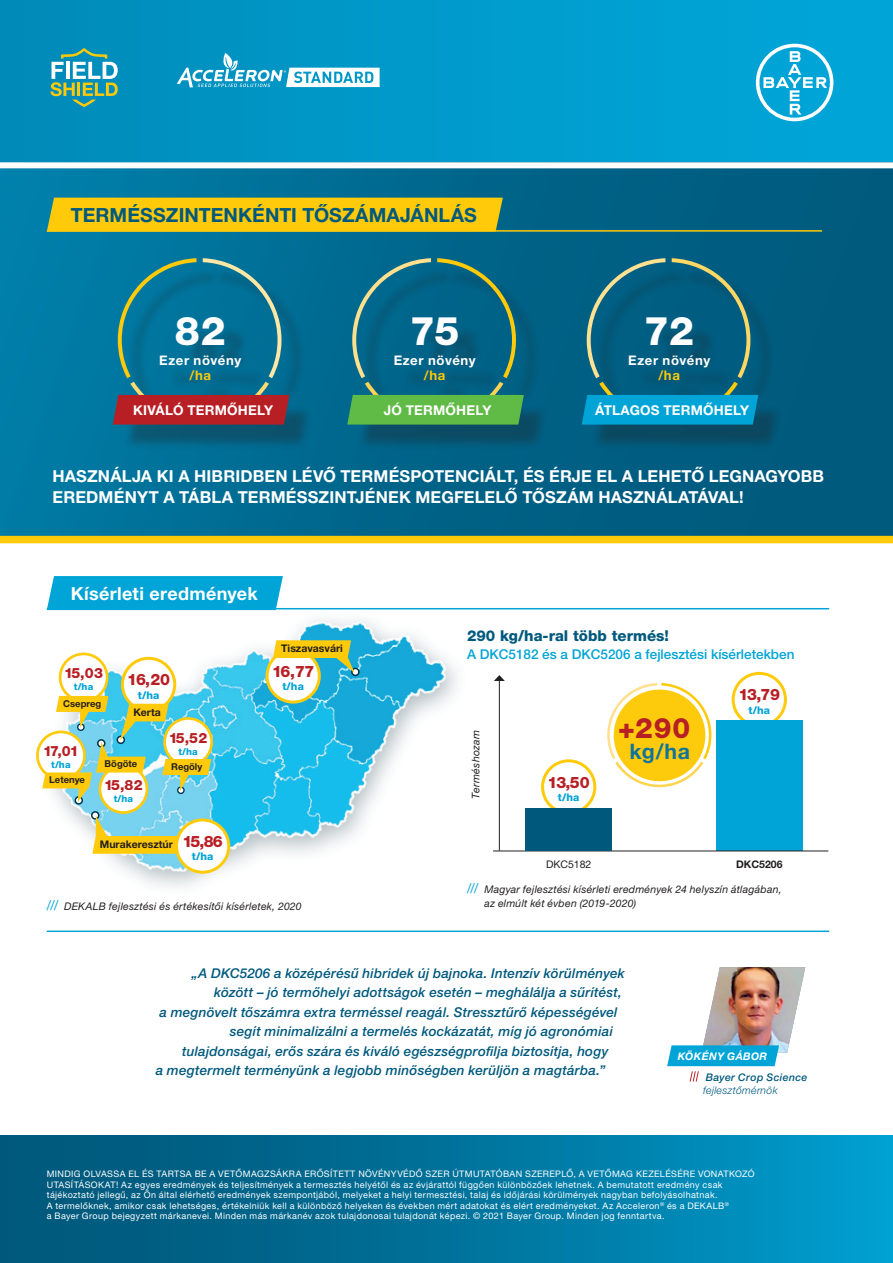
<style>
.page{position:relative;width:893px;height:1263px;background:#fff}
.page>*{position:absolute;margin:0;border:0;box-sizing:border-box;transform-origin:0 0}
.t1{font:800 39.6px "Helvetica Neue LT Pro";color:#fff}
.t2{font:800 28.2px "Helvetica Neue LT Pro";color:#b81f24}
.t3{font:700 21.3px "Helvetica Neue LT Pro";color:#107399}
.t4{font:700 19.5px "Helvetica Neue LT Pro";letter-spacing:.005em;color:#00597d}
.t5{font:700 18px "Helvetica Neue LT Pro";letter-spacing:.015em;color:#fff}
.t6{font:700 16.5px/21px "Helvetica Neue LT Pro";letter-spacing:.01em;color:#fff}
.t7{font:800 15.75px "Helvetica Neue LT Pro";letter-spacing:-.055em;color:#b81f24}
.t8{font:800 15px "Helvetica Neue LT Pro";color:#00597d}
.t9{font:800 14.1px "Helvetica Neue LT Pro";letter-spacing:-.1em;color:#b81f24}
.t10{font:italic 500 13.5px "Helvetica Neue LT Pro";letter-spacing:.015em;color:#00597d}
.t11{font:500 13.5px "Helvetica Neue LT Pro";color:#00a4d6}
.t12{font:700 13.5px "Helvetica Neue LT Pro";letter-spacing:.015em;color:#fff}
.t13{font:700 13.2px "Helvetica Neue LT Pro";letter-spacing:.045em;color:#fff}
.t14{font:700 13.2px "Helvetica Neue LT Pro";color:#feca0a}
.t15{font:italic 10.5px/13.5px "Helvetica Neue LT Pro";letter-spacing:.02em;color:#231f20}
.t16{font:700 10.5px "Helvetica Neue LT Pro";color:#231f20}
.t17{font:800 10.5px "Helvetica Neue LT Pro";letter-spacing:.01em;color:#00a4d6}
.t18{font:italic 500 10.5px "Helvetica Neue LT Pro";letter-spacing:.035em;color:#00597d}
.t19{font:italic 300 10.5px "Helvetica Neue LT Pro";letter-spacing:.03em;color:#00597d}
.t20{font:italic 700 10.5px "Helvetica Neue LT Pro";letter-spacing:.035em;color:#fff}
.t21{font:10.5px "Helvetica Neue LT Pro";color:#231f20}
.t22{font:700 9.45px "Helvetica Neue LT Pro";color:#231f20}
.t23{font:800 9.45px "Helvetica Neue LT Pro";letter-spacing:.01em;color:#00a4d6}
.t24{font:9px/10.5px "Helvetica Neue LT Pro";letter-spacing:.04em;color:#fff}
.s1{font-style:normal;font-size:13.5px;color:#00a4d6}
</style>
<div class="page">
<div style="left:0;top:155px;width:893px;height:382px;background:linear-gradient(to right,#027aa2,#005576)"></div>
<div style="left:32px;top:608px;width:437px;height:290px;background:#788c95;opacity:.65"></div>
<img style="left:32px;top:613px;width:434px;height:275px">
<div style="left:0;top:1135px;width:893px;height:128px;background:linear-gradient(to right,#005172,#009acb)"></div>
<div style="left:0;top:0;width:893px;height:162px;background:linear-gradient(to right,#008cba,#00a8da)"></div>
<div style="left:0;top:536px;width:893px;height:7px;background:#feca0a"></div>
<div style="left:47px;top:198px;width:456px;height:32px;background:#feca0a"></div>
<svg style="left:756px;top:44px;width:77px;height:77px"></svg>
<svg style="left:177px;top:53px;width:203px;height:34px"></svg>
<svg style="left:51px;top:48px;width:67px;height:59px;background:#4fa7a7"></svg>
<div style="left:0;top:162px;width:893px;height:6px;background:#fff"></div>
<div style="left:122px;top:267px;width:192px;height:183px;background:#231f20;opacity:.33"></div>
<svg style="left:112px;top:258px;width:178px;height:167px;background:#2c6780"></svg>
<div style="left:357px;top:267px;width:192px;height:183px;background:#231f20;opacity:.33"></div>
<svg style="left:346px;top:258px;width:179px;height:167px;background:#1c7678"></svg>
<div style="left:591px;top:267px;width:192px;height:183px;background:#231f20;opacity:.33"></div>
<svg style="left:581px;top:258px;width:178px;height:167px;background:#0c6d8d"></svg>
<hr style="left:47px;top:230px;width:775px;height:2px;background:#feca0a">
<hr style="left:47px;top:608px;width:782px;height:1px;background:#00a4d6">
<div style="left:47px;top:576px;width:236px;height:34px;background:#00a4d6"></div>
<img style="left:667px;top:967px;width:138px;height:115px">
<hr style="left:47px;top:930px;width:782px;height:2px;background:#00a4d6">
<div style="left:732px;top:672px;width:55px;height:55px;border:3px solid #fecb0c;border-radius:50%"></div>
<div style="left:716px;top:720px;width:87px;height:130px;background:#00a4d6"></div>
<div style="left:541px;top:759px;width:55px;height:56px;border:3px solid #fecb0c;border-radius:50%"></div>
<hr style="left:493px;top:851px;width:335px;height:1px;background:#231f20">
<div style="left:525px;top:808px;width:87px;height:42px;background:#00597d"></div>
<svg style="left:607px;top:683px;width:104px;height:104px"></svg>
<hr style="left:499px;top:680px;width:1px;height:171px;background:#231f20">
<svg style="left:494px;top:675px;width:11px;height:6px"></svg>
<div style="left:267px;top:650px;width:52px;height:52px;background:#fff;border-radius:50%"></div>
<div style="left:266px;top:648px;width:55px;height:56px;border:3px solid #fecb0c;border-radius:50%"></div>
<div style="left:352px;top:668px;width:7px;height:7px;background:#fff;border-radius:50%"></div>
<div style="left:351px;top:668px;width:9px;height:8px;border:2px solid #00354d;border-radius:50%"></div>
<svg style="left:273px;top:640px;width:82px;height:33px"></svg>
<div style="left:92px;top:812px;width:7px;height:7px;background:#fff;border-radius:50%"></div>
<div style="left:91px;top:811px;width:9px;height:9px;border:2px solid #00354d;border-radius:50%"></div>
<div style="left:75px;top:796px;width:8px;height:9px;border:2px solid #00354d;border-radius:50%"></div>
<svg style="left:92px;top:815px;width:89px;height:39px;background:#bbcf83"></svg>
<div style="left:60px;top:654px;width:47px;height:47px;background:#fff;border-radius:50%"></div>
<div style="left:59px;top:653px;width:49px;height:49px;border:3px solid #fecb0c;border-radius:50%"></div>
<svg style="left:37px;top:732px;width:47px;height:47px"></svg>
<div style="left:36px;top:730px;width:50px;height:50px;border:3px solid #fecb0c;border-radius:50%"></div>
<svg style="left:100px;top:765px;width:47px;height:47px"></svg>
<div style="left:99px;top:764px;width:49px;height:50px;border:3px solid #fecb0c;border-radius:50%"></div>
<div style="left:122px;top:658px;width:53px;height:53px;background:#fff;border-radius:50%"></div>
<div style="left:121px;top:657px;width:55px;height:55px;border:3px solid #fecb0c;border-radius:50%"></div>
<svg style="left:42px;top:696px;width:169px;height:106px"></svg>
<div style="left:176px;top:820px;width:53px;height:52px;background:#fff;border-radius:50%"></div>
<div style="left:175px;top:818px;width:55px;height:56px;border:3px solid #fecb0c;border-radius:50%"></div>
<h3 class="t4" style="left:71px;top:203px;width:407px">TERMÉSSZINTENKÉNTI TŐSZÁMAJÁNLÁS</h3>
<h1 class="t1" style="left:175px;top:307px;width:52px">82</h1>
<h3 class="t13" style="left:159px;top:352px;width:84px">Ezer növény</h3>
<h3 class="t14" style="left:189px;top:367px;width:23px">/ha</h3>
<h3 class="t12" style="left:133px;top:401px;width:141px">KIVÁLÓ TERMŐHELY</h3>
<h1 class="t1" style="left:410px;top:307px;width:51px">75</h1>
<h3 class="t13" style="left:394px;top:352px;width:84px">Ezer növény</h3>
<h3 class="t14" style="left:424px;top:367px;width:23px">/ha</h3>
<h3 class="t12" style="left:384px;top:401px;width:109px">JÓ TERMŐHELY</h3>
<h1 class="t1" style="left:644px;top:307px;width:51px">72</h1>
<h3 class="t13" style="left:628px;top:352px;width:84px">Ezer növény</h3>
<h3 class="t14" style="left:658px;top:367px;width:23px">/ha</h3>
<h3 class="t12" style="left:595px;top:401px;width:155px">ÁTLAGOS TERMŐHELY</h3>
<h3 class="t6" style="left:52px;top:465px;width:773px">HASZNÁLJA KI A HIBRIDBEN LÉVŐ TERMÉSPOTENCIÁLT, ÉS ÉRJE EL A LEHETŐ LEGNAGYOBB<br>EREDMÉNYT A TÁBLA TERMÉSSZINTJÉNEK MEGFELELŐ TŐSZÁM HASZNÁLATÁVAL!</h3>
<h3 class="t5" style="left:71px;top:582px;width:188px">Kísérleti eredmények</h3>
<h3 class="t9" style="left:64px;top:665px;width:40px">15,03</h3>
<p class="t23" style="left:74px;top:681px;width:21px">t/ha</p>
<p class="t22" style="left:63px;top:697px;width:40px">Csepreg</p>
<h3 class="t7" style="left:127px;top:670px;width:44px">16,20</h3>
<p class="t17" style="left:138px;top:689px;width:23px">t/ha</p>
<p class="t16" style="left:133px;top:706px;width:29px">Kerta</p>
<h3 class="t9" style="left:43px;top:743px;width:37px">17,01</h3>
<p class="t23" style="left:51px;top:759px;width:21px">t/ha</p>
<p class="t22" style="left:49px;top:774px;width:37px">Letenye</p>
<p class="t22" style="left:105px;top:758px;width:34px">Bögöte</p>
<h3 class="t9" style="left:104px;top:776px;width:40px">15,82</h3>
<p class="t23" style="left:114px;top:793px;width:21px">t/ha</p>
<h3 class="t9" style="left:169px;top:729px;width:40px">15,52</h3>
<p class="t23" style="left:178px;top:746px;width:21px">t/ha</p>
<p class="t22" style="left:171px;top:760px;width:33px">Regöly</p>
<p class="t16" style="left:100px;top:838px;width:75px">Murakeresztúr</p>
<h3 class="t7" style="left:182px;top:832px;width:42px">15,86</h3>
<p class="t17" style="left:192px;top:850px;width:23px">t/ha</p>
<p class="t16" style="left:281px;top:642px;width:63px">Tiszavasvári</p>
<h3 class="t7" style="left:272px;top:662px;width:44px">16,77</h3>
<p class="t17" style="left:282px;top:680px;width:23px">t/ha</p>
<p class="t15" style="left:47px;top:899px;width:256px"><span class="s1">///</span> DEKALB fejlesztési és értékesítői kísérletek, 2020</p>
<h3 class="t8" style="left:467px;top:626px;width:203px">290 kg/ha-ral több termés!</h3>
<h3 class="t11" style="left:467px;top:646px;width:329px">A DKC5182 és a DKC5206 a fejlesztési kísérletekben</h3>
<h3 class="t7" style="left:738px;top:685px;width:43px">13,79</h3>
<p class="t17" style="left:748px;top:704px;width:23px">t/ha</p>
<p class="t15" style="left:469px;top:799px;width:70px;rotate:-90deg">Terméshozam</p>
<h3 class="t7" style="left:548px;top:773px;width:44px">13,50</h3>
<p class="t17" style="left:558px;top:791px;width:23px">t/ha</p>
<h2 class="t2" style="left:618px;top:711px;width:74px">+290</h2>
<h3 class="t3" style="left:629px;top:738px;width:62px">kg/ha</h3>
<p class="t21" style="left:546px;top:858px;width:47px">DKC5182</p>
<p class="t16" style="left:736px;top:858px;width:48px">DKC5206</p>
<p class="t15" style="left:484px;top:883px;width:299px;text-indent:-18px"><span class="s1">///</span> Magyar fejlesztési kísérleti eredmények 24 helyszín átlagában, az elmúlt két évben (2019-2020)</p>
<h3 class="t10" style="left:192px;top:965px;width:435px">„A DKC5206 a középérésű hibridek új bajnoka. Intenzív körülmények</h3>
<h3 class="t10" style="left:214px;top:984px;width:409px">között – jó termőhelyi adottságok esetén – meghálálja a sűrítést,</h3>
<h3 class="t10" style="left:159px;top:1004px;width:459px">a megnövelt tőszámra extra terméssel reagál. Stressztűrő képességével</h3>
<h3 class="t10" style="left:230px;top:1023px;width:385px">segít minimalizálni a termelés kockázatát, míg jó agronómiai</h3>
<h3 class="t10" style="left:182px;top:1043px;width:428px">tulajdonságai, erős szára és kiváló egészségprofilja biztosítja, hogy</h3>
<h3 class="t10" style="left:156px;top:1062px;width:451px">a megtermelt terményünk a legjobb minőségben kerüljön a magtárba.”</h3>
<p class="t20" style="left:678px;top:1049px;width:91px">KÖKÉNY GÁBOR</p>
<p class="t18" style="left:706px;top:1071px;width:103px">Bayer Crop Science</p>
<p class="t19" style="left:703px;top:1083px;width:76px">fejlesztőmérnök</p>
<p class="t24" style="left:47px;top:1169px;width:709px">MINDIG OLVASSA EL ÉS TARTSA BE A VETŐMAGZSÁKRA ERŐSÍTETT NÖVÉNYVÉDŐ SZER ÚTMUTATÓBAN SZEREPLŐ, A VETŐMAG KEZELÉSÉRE VONATKOZÓ UTASÍTÁSOKAT! Az egyes eredmények és teljesítmények a termesztés helyétől és az évjárattól függően különbözőek lehetnek. A bemutatott eredmény csak tájékoztató jellegű, az Ön által elérhető eredmények szempontjából, melyeket a helyi termesztési, talaj és időjárási körülmények nagyban befolyásolhatnak.<br>A termelőknek, amikor csak lehetséges, értékelniük kell a különböző helyeken és években mért adatokat és elért eredményeket. Az Acceleron<sup>®</sup> és a DEKALB<sup>®<br></sup>a Bayer Group bejegyzett márkanevei. Minden más márkanév azok tulajdonosai tulajdonát képezi. © 2021 Bayer Group. Minden jog fenntartva.</p>
</div>
